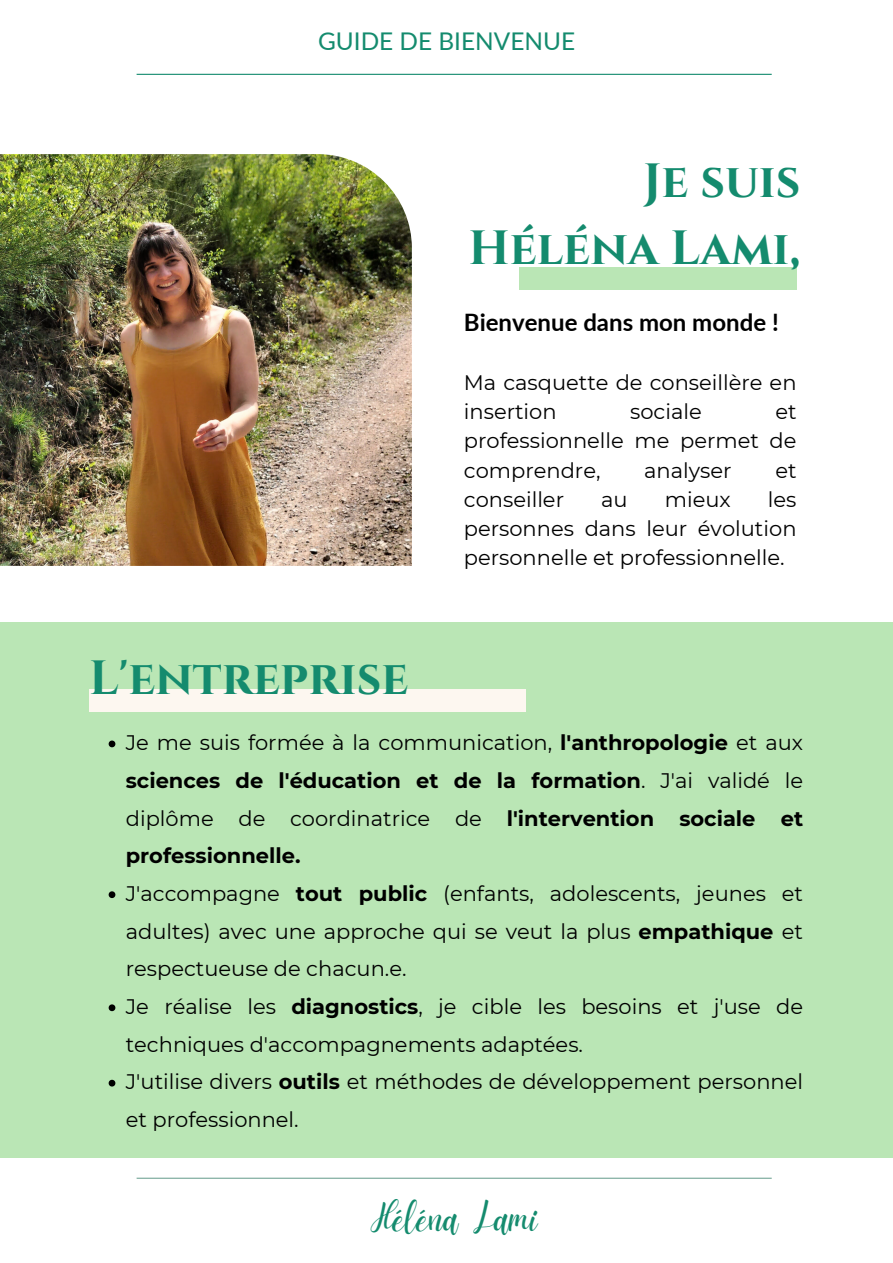
<style>
.page{position:relative;width:893px;height:1263px;background:#fff}
.page>*{position:absolute;margin:0;border:0;box-sizing:border-box;transform-origin:0 0}
.t1{font:700 48px/66.9px "Cinzel";color:#148b6e;text-align:right}
.t2{font:42.38px "Daydream";color:#148b6e}
.t3{font:24.38px "Lato";color:#148b6e}
.t4{font:700 24px "Lato";color:#000}
.t5{font:21px/29.2px "Montserrat";color:#000}
.t6{font:700 21px/37.7px "Montserrat";color:#000;text-align:justify}
.s1{font-weight:400}
.s2{font-weight:700}
</style>
<div class="page">
<hr style="left:137px;top:74px;width:634px;height:1px;background:#148b6e">
<hr style="left:137px;top:1178px;width:634px;height:1px;background:#74a596">
<img style="left:0;top:154px;width:412px;height:412px">
<div style="left:0;top:622px;width:893px;height:536px;background:#bae6b5"></div>
<div style="left:89px;top:689px;width:437px;height:23px;background:#fdf7f0"></div>
<div style="left:519px;top:267px;width:277px;height:23px;background:#bae6b5"></div>
<svg style="left:109px;top:740px;width:6px;height:7px"></svg>
<svg style="left:109px;top:891px;width:6px;height:7px"></svg>
<svg style="left:109px;top:1004px;width:6px;height:7px"></svg>
<svg style="left:109px;top:1080px;width:6px;height:6px"></svg>
<p class="t3" style="left:318px;top:26px;width:258px">GUIDE DE BIENVENUE</p>
<p class="t1" style="left:468px;top:149px;width:333px">Je suis<br>Héléna Lami,</p>
<p class="t4" style="left:464px;top:308px;width:316px">Bienvenue dans mon monde !</p>
<p class="t5" style="left:464px;top:368px;width:334px">Ma casquette de conseillère en insertion</p>
<p class="t5" style="left:630px;top:397px;width:73px">sociale</p>
<p class="t5" style="left:464px;top:397px;width:334px;text-align:justify;text-indent:311px">et professionnelle me permet de comprendre,</p>
<p class="t5" style="left:644px;top:455px;width:89px">analyser</p>
<p class="t5" style="left:775px;top:455px;width:23px">et</p>
<p class="t1" style="left:89px;top:646px;width:321px">L'entreprise</p>
<p class="t5" style="left:464px;top:485px;width:102px">conseiller</p>
<p class="t5" style="left:601px;top:485px;width:28px">au</p>
<p class="t5" style="left:665px;top:485px;width:67px">mieux</p>
<p class="t5" style="left:464px;top:485px;width:334px;text-align:justify;text-indent:304px">les personnes dans leur évolution personnelle et professionnelle.</p>
<p class="t6" style="left:126px;top:724px;width:679px"><span class="s1">Je me suis formée à la communication,</span> l'anthropologie <span class="s1">et aux </span>sciences de l'éducation et de la formation<span class="s1">. J'ai validé le diplôme de coordinatrice de</span> l'intervention sociale et professionnelle.</p>
<p class="t5" style="left:126px;top:874px;width:679px;line-height:37.7px;text-align:justify">J'accompagne <span class="s2">tout public</span> (enfants, adolescents, jeunes et adultes) avec une approche qui se veut la plus <span class="s2">empathique</span> et respectueuse de chacun.e.</p>
<p class="t5" style="left:126px;top:987px;width:679px;line-height:37.7px">Je réalise les <span class="s2">diagnostics</span>, je cible les besoins et j'use de techniques d'accompagnements adaptées.</p>
<p class="t5" style="left:126px;top:1063px;width:679px;line-height:37.7px">J'utilise divers <span class="s2">outils</span> et méthodes de développement personnel et professionnel.</p>
<p class="t2" style="left:371px;top:1193px;width:168px">Héléna Lami</p>
</div>
